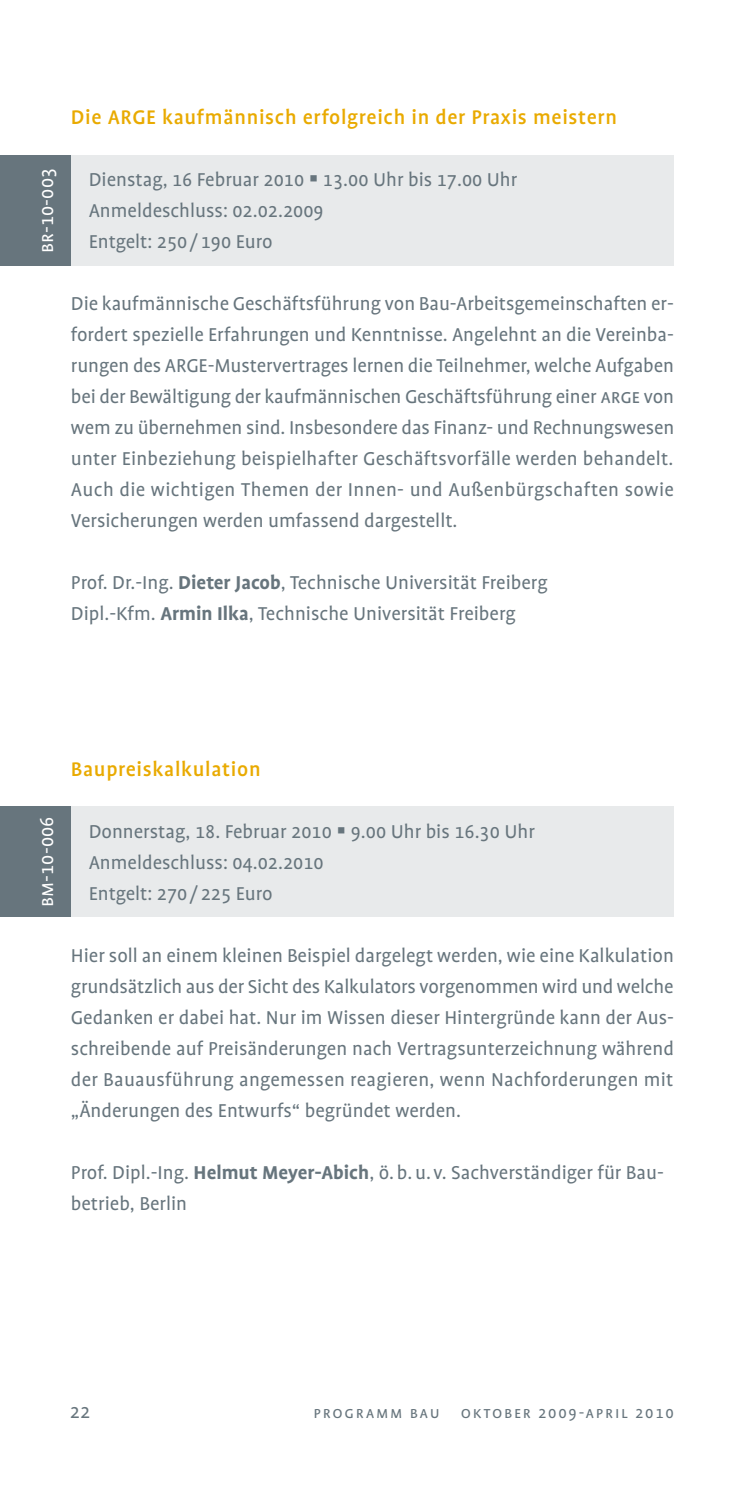
<style>
.page{position:relative;width:745px;height:1489px;background:#fff}
.page>*{position:absolute;margin:0;border:0;box-sizing:border-box;transform-origin:0 0}
.t1{font:500 22.5px "Profile OT";letter-spacing:.03em;color:#e9aa00}
.t2{font:21.25px/31px "Profile OT";color:#67757d}
.t3{font:21.25px "Profile OT";letter-spacing:.01em;color:#fff}
.t4{font:17.5px "Profile OT";letter-spacing:.1em;color:#67757d}
.s1{font-weight:700}
</style>
<div class="page">
<div style="left:71px;top:155px;width:602px;height:111px;background:#e8eaeb"></div>
<div style="left:71px;top:806px;width:602px;height:111px;background:#e8eaeb"></div>
<div style="left:0;top:155px;width:71px;height:111px;background:#67757d"></div>
<div style="left:0;top:806px;width:71px;height:111px;background:#67757d"></div>
<p class="t1" style="left:71px;top:104px;width:547px">Die ARGE kaufmännisch erfolgreich in der Praxis meistern</p>
<p class="t3" style="left:35px;top:253px;width:87px;rotate:-90deg">BR-10-003</p>
<p class="t2" style="left:89px;top:164px;width:430px">Dienstag, 16 Februar 2010 13.00 Uhr bis 17.00 Uhr<br>Anmeldeschluss: 02.02.2009<br>Entgelt: 250 / 190 Euro</p>
<p class="t2" style="left:71px;top:288px;width:604px;text-align:justify">Die kaufmännische Geschäftsführung von Bau-Arbeitsgemeinschaften er&shy;fordert spezielle Erfahrungen und Kenntnisse. Angelehnt an die Vereinba&shy;rungen des ARGE-Mustervertrages lernen die Teilnehmer, welche Aufgaben bei der Bewältigung der kaufmännischen Geschäftsführung einer ARGE</p>
<p class="t2" style="left:71px;top:381px;width:604px;text-align:justify;text-indent:572px">von wem zu übernehmen sind. Insbesondere das Finanz- und Rechnungswesen unter Einbeziehung beispielhafter Geschäftsvorfälle werden behandelt.<br>Auch die wichtigen Themen der Innen- und Außenbürgschaften sowie Versicherungen werden umfassend dargestellt.</p>
<p class="t2" style="left:71px;top:567px;width:478px">Prof. Dr.-Ing. <span class="s1">Dieter Jacob</span>, Technische Universität Freiberg<br>Dipl.-Kfm. <span class="s1">Armin Ilka</span>, Technische Universität Freiberg</p>
<p class="t3" style="left:35px;top:907px;width:93px;rotate:-90deg">BM-10-006</p>
<p class="t1" style="left:71px;top:756px;width:191px">Baupreiskalkulation</p>
<p class="t2" style="left:89px;top:816px;width:447px">Donnerstag, 18. Februar 2010 9.00 Uhr bis 16.30 Uhr<br>Anmeldeschluss: 04.02.2010<br>Entgelt: 270 / 225 Euro</p>
<p class="t2" style="left:71px;top:940px;width:604px;text-align:justify">Hier soll an einem kleinen Beispiel dargelegt werden, wie eine Kalkulation grundsätzlich aus der Sicht des Kalkulators vorgenommen wird und welche Gedanken er dabei hat. Nur im Wissen dieser Hintergründe kann der Aus&shy;schreibende auf Preisänderungen nach Vertragsunterzeichnung während der Bauausführung angemessen reagieren, wenn Nachforderungen mit „Änderungen des Entwurfs“ begründet werden.</p>
<p class="t2" style="left:71px;top:1157px;width:592px">Prof. Dipl.-Ing. <span class="s1">Helmut Meyer-Abich</span>, ö. b.u. v. Sachverständiger für Bau&shy;betrieb, Berlin</p>
<p class="t2" style="left:70px;top:1396px;width:22px">22</p>
<p class="t4" style="left:313px;top:1402px;width:361px">Programm Bau O ktober 2009-April 2010</p>
</div>
